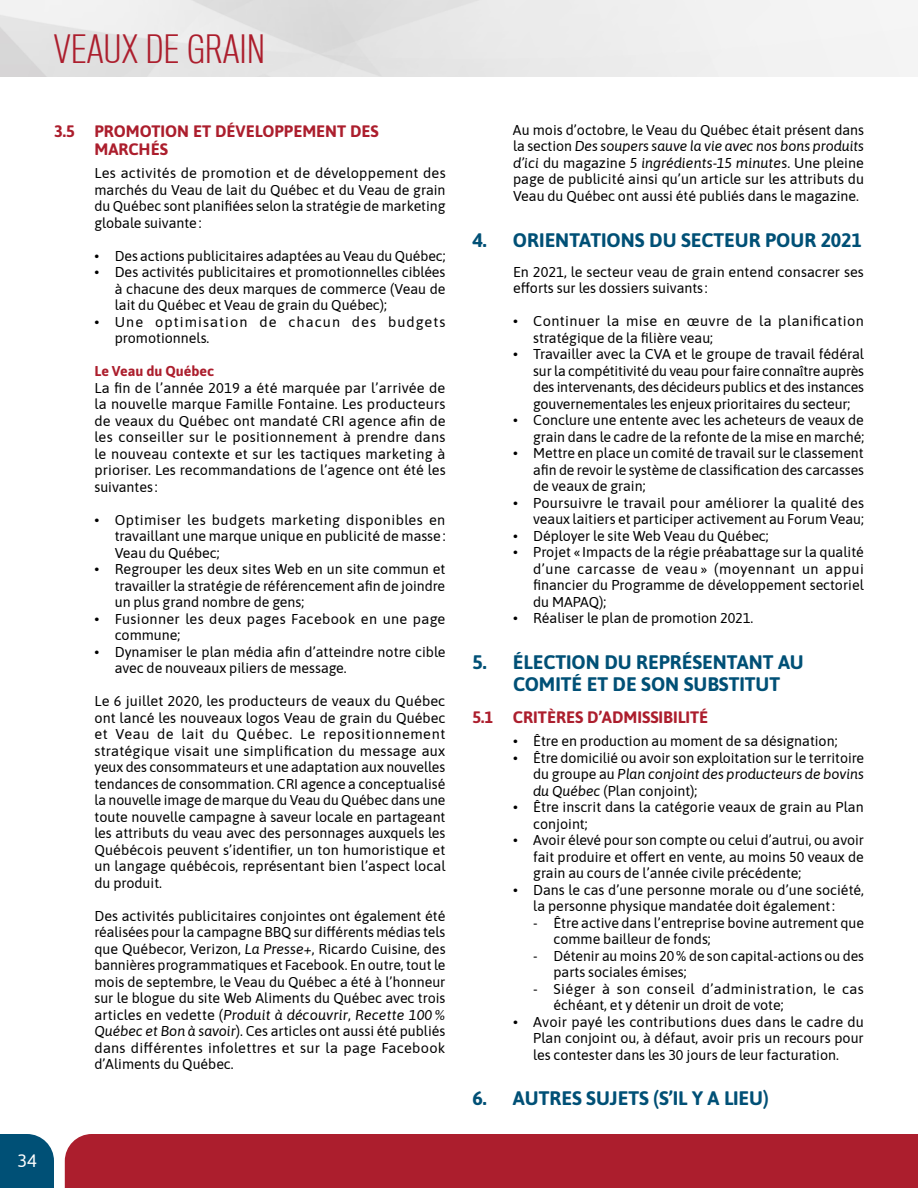
<style>
.page{position:relative;width:918px;height:1188px;background:#fff}
.page>*{position:absolute;margin:0;border:0;box-sizing:border-box;transform-origin:0 0}
.t1{font:300 36px "Titling Gothic FB Cond";letter-spacing:.02em;color:#ac1e2d}
.t2{font:700 19.5px/22.5px "Asap";color:#005076}
.t3{font:18px "Asap";color:#fff}
.t4{font:700 16.5px/18px "Asap";color:#ac1e2d}
.t5{font:14.25px/16.5px "Asap";color:#000;text-align:justify}
.t6{font:14.25px/16.5px "Asap";letter-spacing:.03em;color:#000}
.t7{font:14.25px/16.5px "Asap";letter-spacing:.075em;color:#000}
.t8{font:14.25px/16.5px "Asap";letter-spacing:.02em;color:#000}
.t9{font:700 14.25px "Asap";color:#ac1e2d}
.s1{font-style:italic}
</style>
<div class="page">
<div style="left:65px;top:1134px;width:853px;height:54px;background:#ac1e2d"></div>
<div style="left:0;top:1134px;width:54px;height:54px;background:#005076"></div>
<h1 class="t1" style="left:54px;top:28px;width:212px">VEAUX DE GRAIN</h1>
<p class="t4" style="left:95px;top:121px;width:286px;text-indent:-41px">3.5 PROMOTION ET DÉVELOPPEMENT DES<br>MARCHÉS</p>
<p class="t5" style="left:94px;top:164px;width:353px">Les activités de promotion et de développement des marchés du Veau de lait du Québec et du Veau de grain du Québec sont planifiées selon la stratégie de marketing globale suivante:</p>
<p class="t5" style="left:94px;top:247px;width:352px">• Des actions publicitaires adaptées au Veau du Québec;</p>
<p class="t5" style="left:115px;top:263px;width:332px;text-indent:-20px">• Des activités publicitaires et promotionnelles ciblées à chacune des deux marques de commerce (Veau de lait du Québec et Veau de grain du Québec);</p>
<p class="t7" style="left:115px;top:313px;width:332px;text-indent:-20px">• Une optimisation de chacun des budgets promotionnels.</p>
<p class="t9" style="left:95px;top:361px;width:121px">Le Veau du Québec</p>
<p class="t5" style="left:94px;top:379px;width:353px">La fin de l’année 2019 a été marquée par l’arrivée de la nouvelle marque Famille Fontaine. Les producteurs de veaux du Québec ont mandaté CRI agence afin de les conseiller sur le positionnement à prendre dans le nouveau contexte et sur les tactiques marketing à prioriser. Les recommandations de l’agence ont été les suivantes :</p>
<p class="t5" style="left:115px;top:511px;width:332px;text-indent:-20px">• Optimiser les budgets marketing disponibles en travaillant une marque unique en publicité de masse:<br>Veau du Québec;</p>
<p class="t5" style="left:115px;top:560px;width:332px;text-indent:-20px">• Regrouper les deux sites Web en un site commun et travailler la stratégie de référencement afin de joindre un plus grand nombre de gens;</p>
<p class="t8" style="left:115px;top:610px;width:332px;text-indent:-20px">• Fusionner les deux pages Facebook en une page commune;</p>
<p class="t5" style="left:115px;top:643px;width:332px;text-indent:-20px">• Dynamiser le plan média afin d’atteindre notre cible avec de nouveaux piliers de message.</p>
<p class="t5" style="left:94px;top:692px;width:353px">Le 6 juillet 2020, les producteurs de veaux du Québec ont lancé les nouveaux logos Veau de grain du Québec et Veau de lait du Québec. Le repositionnement stratégique visait une simplification du message aux yeux des consommateurs et une adaptation aux nouvelles tendances de consommation. CRI agence a conceptualisé la nouvelle image de marque du Veau du Québec dans une toute nouvelle campagne à saveur locale en partageant les attributs du veau avec des personnages auxquels les Québécois peuvent s’identifier, un ton humoristique et un langage québécois, représentant bien l’aspect local du produit.</p>
<p class="t5" style="left:94px;top:907px;width:353px">Des activités publicitaires conjointes ont également été réalisées pour la campagne BBQ sur différents médias tels que Québecor, Verizon, <span class="s1">La Presse+</span>, Ricardo Cuisine, des bannières programmatiques et Facebook. En outre, tout le mois de septembre, le Veau du Québec a été à l’honneur sur le blogue du site Web Aliments du Québec avec trois articles en vedette (<span class="s1">Produit à découvrir</span>, <span class="s1">Recette 100% Québec et Bon à savoir</span>). Ces articles ont aussi été publiés dans différentes infolettres et sur la page Facebook d’Aliments du Québec.</p>
<p class="t3" style="left:17px;top:1148px;width:21px">34</p>
<p class="t5" style="left:513px;top:121px;width:353px">Au mois d’octobre, le Veau du Québec était présent dans la section <span class="s1">Des soupers sauve la vie avec nos bons produits d’ici</span> du magazine <span class="s1">5 ingrédients-15 minutes</span>. Une pleine page de publicité ainsi qu’un article sur les attributs du Veau du Québec ont aussi été publiés dans le magazine.</p>
<h2 class="t2" style="left:472px;top:228px;width:391px">4. ORIENTATIONS DU SECTEUR POUR 2021</h2>
<p class="t5" style="left:513px;top:263px;width:352px">En 2021, le secteur veau de grain entend consacrer ses efforts sur les dossiers suivants :</p>
<p class="t6" style="left:533px;top:312px;width:332px;text-indent:-20px">• Continuer la mise en œuvre de la planification stratégique de la filière veau;</p>
<p class="t5" style="left:533px;top:345px;width:332px;text-indent:-20px">• Travailler avec la CVA et le groupe de travail fédéral sur la compétitivité du veau pour faire connaître auprès des intervenants, des décideurs publics et des instances gouvernementales les enjeux prioritaires du secteur;</p>
<p class="t5" style="left:513px;top:411px;width:353px;text-align:right">• Conclure une entente avec les acheteurs de veaux de grain dans le cadre de la refonte de la mise en marché;</p>
<p class="t5" style="left:533px;top:444px;width:332px;text-indent:-20px">• Mettre en place un comité de travail sur le classement afin de revoir le système de classification des carcasses de veaux de grain;</p>
<p class="t5" style="left:513px;top:494px;width:353px;text-align:right">• Poursuivre le travail pour améliorer la qualité des veaux laitiers et participer activement au Forum Veau;</p>
<p class="t5" style="left:513px;top:527px;width:257px">• Déployer le site Web Veau du Québec;</p>
<p class="t5" style="left:533px;top:543px;width:332px;text-indent:-20px">• Projet « Impacts de la régie préabattage sur la qualité d’une carcasse de veau » (moyennant un appui financier du Programme de développement sectoriel du MAPAQ);</p>
<p class="t5" style="left:513px;top:609px;width:242px">• Réaliser le plan de promotion 2021.</p>
<h2 class="t2" style="left:513px;top:650px;width:292px;text-indent:-41px">5. ÉLECTION DU REPRÉSENTANT AU<br>COMITÉ ET DE SON SUBSTITUT</h2>
<p class="t4" style="left:472px;top:707px;width:237px">5.1 CRITÈRES D’ADMISSIBILITÉ</p>
<p class="t5" style="left:513px;top:732px;width:326px">• Être en production au moment de sa désignation;</p>
<p class="t5" style="left:533px;top:749px;width:332px;text-indent:-20px">• Être domicilié ou avoir son exploitation sur le territoire du groupe au <span class="s1">Plan conjoint des producteurs de bovins du Québec</span> (Plan conjoint);</p>
<p class="t5" style="left:533px;top:798px;width:332px;text-indent:-20px">• Être inscrit dans la catégorie veaux de grain au Plan conjoint;</p>
<p class="t5" style="left:533px;top:831px;width:332px;text-indent:-20px">• Avoir élevé pour son compte ou celui d’autrui, ou avoir fait produire et offert en vente, au moins 50 veaux de grain au cours de l’année civile précédente;</p>
<p class="t5" style="left:533px;top:881px;width:332px;text-indent:-20px">• Dans le cas d’une personne morale ou d’une société, la personne physique mandatée doit également:</p>
<p class="t5" style="left:554px;top:914px;width:312px;text-indent:-20px">- Être active dans l’entreprise bovine autrement que comme bailleur de fonds;</p>
<p class="t5" style="left:554px;top:947px;width:312px;text-indent:-20px">- Détenir au moins 20% de son capital-actions ou des parts sociales émises;</p>
<p class="t6" style="left:554px;top:980px;width:312px;text-indent:-20px">- Siéger à son conseil d’administration, le cas échéant, et y détenir un droit de vote;</p>
<p class="t5" style="left:533px;top:1013px;width:332px;text-indent:-20px">• Avoir payé les contributions dues dans le cadre du Plan conjoint ou, à défaut, avoir pris un recours pour les contester dans les 30 jours de leur facturation.</p>
<h2 class="t2" style="left:472px;top:1086px;width:298px">6. AUTRES SUJETS (S’IL Y A LIEU)</h2>
</div>
